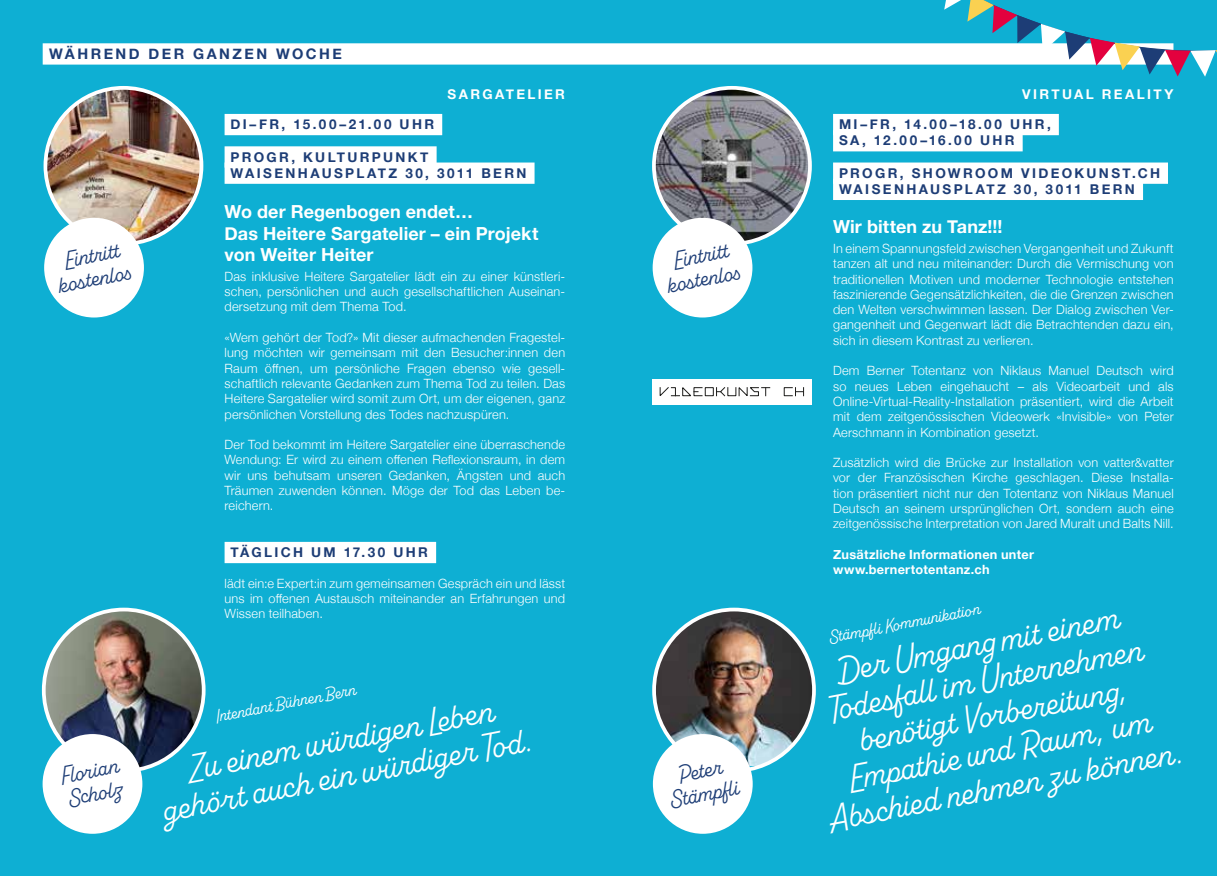
<style>
.page{position:relative;width:1217px;height:876px;background:#fff}
.page>*{position:absolute;margin:0;border:0;box-sizing:border-box;transform-origin:0 0}
.t1{font:36px/36px "Alkaline";color:#fff;text-align:center}
.t2{font:23.55px/23.2px "Alkaline";color:#1d3d76;text-align:center}
.t3{font:700 18px/21.6px "Helvetica Neue";letter-spacing:.005em;color:#fff}
.t4{font:18px "Alkaline";color:#fff}
.t5{font:700 14.55px "Helvetica Neue";letter-spacing:.17em;color:#1d3d76}
.t6{font:700 13.5px/16.2px "Helvetica Neue";letter-spacing:.175em;color:#1d3d76}
.t7{font:700 13.5px "Helvetica Neue";letter-spacing:.175em;color:#fff}
.t8{font:300 12.75px/15.3px "Helvetica Neue";letter-spacing:.015em;color:#fff;text-align:justify}
.t9{font:700 12.75px/15.3px "Helvetica Neue";letter-spacing:.02em;color:#fff}
</style>
<div class="page">
<div style="left:0;top:0;width:1216px;height:876px;background:#0eafd3"></div>
<div style="left:43px;top:43px;width:1130px;height:22px;background:#fff"></div>
<img style="left:45px;top:88px;width:156px;height:156px;border-radius:78px">
<div style="left:44px;top:86px;width:159px;height:160px;border:4px solid #fff;border-radius:50%"></div>
<img style="left:653px;top:88px;width:156px;height:156px;border-radius:78px">
<div style="left:652px;top:86px;width:159px;height:160px;border:4px solid #fff;border-radius:50%"></div>
<div style="left:44px;top:218px;width:100px;height:99px;background:#fff;border-radius:50%"></div>
<div style="left:652px;top:218px;width:100px;height:99px;background:#fff;border-radius:50%"></div>
<div style="left:224px;top:114px;width:218px;height:21px;background:#fff"></div>
<div style="left:224px;top:146px;width:212px;height:22px;background:#fff"></div>
<div style="left:224px;top:163px;width:310px;height:21px;background:#fff"></div>
<div style="left:224px;top:542px;width:212px;height:21px;background:#fff"></div>
<div style="left:832px;top:114px;width:226px;height:21px;background:#fff"></div>
<div style="left:832px;top:130px;width:190px;height:21px;background:#fff"></div>
<div style="left:832px;top:163px;width:335px;height:21px;background:#fff"></div>
<div style="left:832px;top:179px;width:310px;height:21px;background:#fff"></div>
<img style="left:44px;top:609px;width:160px;height:162px">
<div style="left:42px;top:608px;width:163px;height:165px;border:4px solid #fff;border-radius:50%"></div>
<img style="left:654px;top:609px;width:159px;height:157px">
<div style="left:652px;top:608px;width:163px;height:165px;border:4px solid #fff;border-radius:50%"></div>
<div style="left:43px;top:734px;width:99px;height:100px;background:#fff;border-radius:50%"></div>
<div style="left:652px;top:734px;width:100px;height:100px;background:#fff;border-radius:50%"></div>
<svg style="left:892px;top:0;width:324px;height:77px"></svg>
<div style="left:651px;top:379px;width:160px;height:25px;background:#fff"></div>
<div style="left:693px;top:387px;width:9px;height:9px;border:1px solid #1d1d1b"></div>
<svg style="left:659px;top:387px;width:38px;height:10px"></svg>
<div style="left:704px;top:387px;width:9px;height:9px;border:1px solid #1d1d1b"></div>
<svg style="left:716px;top:387px;width:9px;height:10px"></svg>
<svg style="left:738px;top:387px;width:31px;height:10px"></svg>
<div style="left:783px;top:387px;width:9px;height:9px;border:1px solid #1d1d1b"></div>
<svg style="left:795px;top:388px;width:9px;height:8px"></svg>
<p class="t5" style="left:49px;top:42px;width:294px">WÄHREND DER GANZEN WOCHE</p>
<p class="t7" style="left:447px;top:83px;width:119px">SARGATELIER</p>
<p class="t7" style="left:1021px;top:83px;width:153px">VIRTUAL REALITY</p>
<h2 class="t2" style="left:51px;top:252px;width:67px;rotate:-11deg">Eintritt kos tenlos</h2>
<p class="t6" style="left:230px;top:117px;width:205px">DI–FR, 15.00–21.00 UHR</p>
<p class="t6" style="left:230px;top:149px;width:297px">PROGR, KULTURPUNKT<br>WAISENHAUSPLATZ 30, 3011 BERN</p>
<h3 class="t3" style="left:224px;top:201px;width:315px">Wo der Regenbogen endet…<br>Das Heitere Sargatelier – ein Projekt von Weiter Heiter</h3>
<p class="t8" style="left:224px;top:268px;width:342px">Das inklusive Heitere Sargatelier lädt ein zu einer künstleri&shy;schen, persönlichen und auch gesellschaftlichen Auseinan&shy;dersetzung mit dem Thema Tod.</p>
<p class="t8" style="left:224px;top:329px;width:342px">«Wem gehört der Tod?» Mit dieser aufmachenden Fragestel&shy;lung möchten wir gemeinsam mit den Besucher:innen den Raum öffnen, um persönliche Fragen ebenso wie gesell&shy;schaftlich relevante Gedanken zum Thema Tod zu teilen. Das Heitere Sargatelier wird somit zum Ort, um der eigenen, ganz persönlichen Vorstellung des Todes nachzuspüren.</p>
<p class="t8" style="left:224px;top:436px;width:342px">Der Tod bekommt im Heitere Sargatelier eine überraschende Wendung: Er wird zu einem offenen Reflexionsraum, in dem wir uns behutsam unseren Gedanken, Ängsten und auch Träumen zuwenden können. Möge der Tod das Leben be&shy;reichern.</p>
<p class="t6" style="left:230px;top:545px;width:199px">TÄGLICH UM 17.30 UHR</p>
<p class="t8" style="left:224px;top:575px;width:342px">lädt ein:e Expert:in zum gemeinsamen Gespräch ein und lässt uns im offenen Austausch miteinander an Erfahrungen und Wissen teilhaben.</p>
<h2 class="t2" style="left:660px;top:252px;width:67px;rotate:-11deg">Eintritt kos tenlos</h2>
<h3 class="t4" style="left:214px;top:705px;width:144px;rotate:-11deg">Intendant Bühnen Bern</h3>
<h1 class="t1" style="left:153px;top:758px;width:378px;rotate:-11deg">Zu einem würdigen Leben gehört auch ein würdiger Tod.</h1>
<h2 class="t2" style="left:58px;top:765px;width:60px;text-align:left;rotate:-11deg">Flor ian<br>Scholz</h2>
<h2 class="t2" style="left:663px;top:766px;width:71px;rotate:-11deg">Peter<br>Stämpfli</h2>
<p class="t6" style="left:838px;top:117px;width:213px">MI–FR, 14.00–18.00 UHR,<br>SA, 12.00–16.00 UHR</p>
<p class="t6" style="left:838px;top:165px;width:323px">PROGR, SHOWROOM VIDEOKUNST.CH<br>WAISENHAUSPLATZ 30, 3011 BERN</p>
<h3 class="t3" style="left:832px;top:217px;width:171px">Wir bitten zu Tanz!!!</h3>
<p class="t8" style="left:832px;top:240px;width:342px">In einem Spannungsfeld zwischen Vergangenheit und Zukunft tanzen alt und neu miteinander: Durch die Vermischung von traditionellen Motiven und moderner Technologie entstehen faszinierende Gegensätzlichkeiten, die die Grenzen zwischen den Welten verschwimmen lassen. Der Dialog zwischen Ver&shy;gangenheit und Gegenwart lädt die Betrachtenden dazu ein, sich in diesem Kontrast zu verlieren.</p>
<p class="t8" style="left:832px;top:362px;width:342px">Dem Berner Totentanz von Niklaus Manuel Deutsch wird so neues Leben eingehaucht – als Videoarbeit und als Online-Virtual-Reality-Installation präsentiert, wird die Arbeit mit dem zeitgenössischen Videowerk «Invisible» von Peter Aerschmann in Kombination gesetzt.</p>
<p class="t8" style="left:832px;top:454px;width:342px">Zusätzlich wird die Brücke zur Installation von vatter&amp;vatter vor der Französischen Kirche geschlagen. Diese Installa&shy;tion präsentiert nicht nur den Totentanz von Niklaus Manuel Deutsch an seinem ursprünglichen Ort, sondern auch eine zeitgenössische Interpretation von Jared Muralt und Balts Nill.</p>
<p class="t9" style="left:832px;top:547px;width:202px">Zusätzliche Informationen unter www.bernertotentanz.ch</p>
<h3 class="t4" style="left:826px;top:627px;width:155px;rotate:-11deg">Stämpfli Kommunikation</h3>
<h1 class="t1" style="left:798px;top:661px;width:361px;rotate:-11deg">Der Umgang mit einem<br>Todesfall im Unternehmen benötigt Vor bereitung,<br>Empathie und Raum, um<br>Abs chied nehmen zu können.</h1>
</div>
